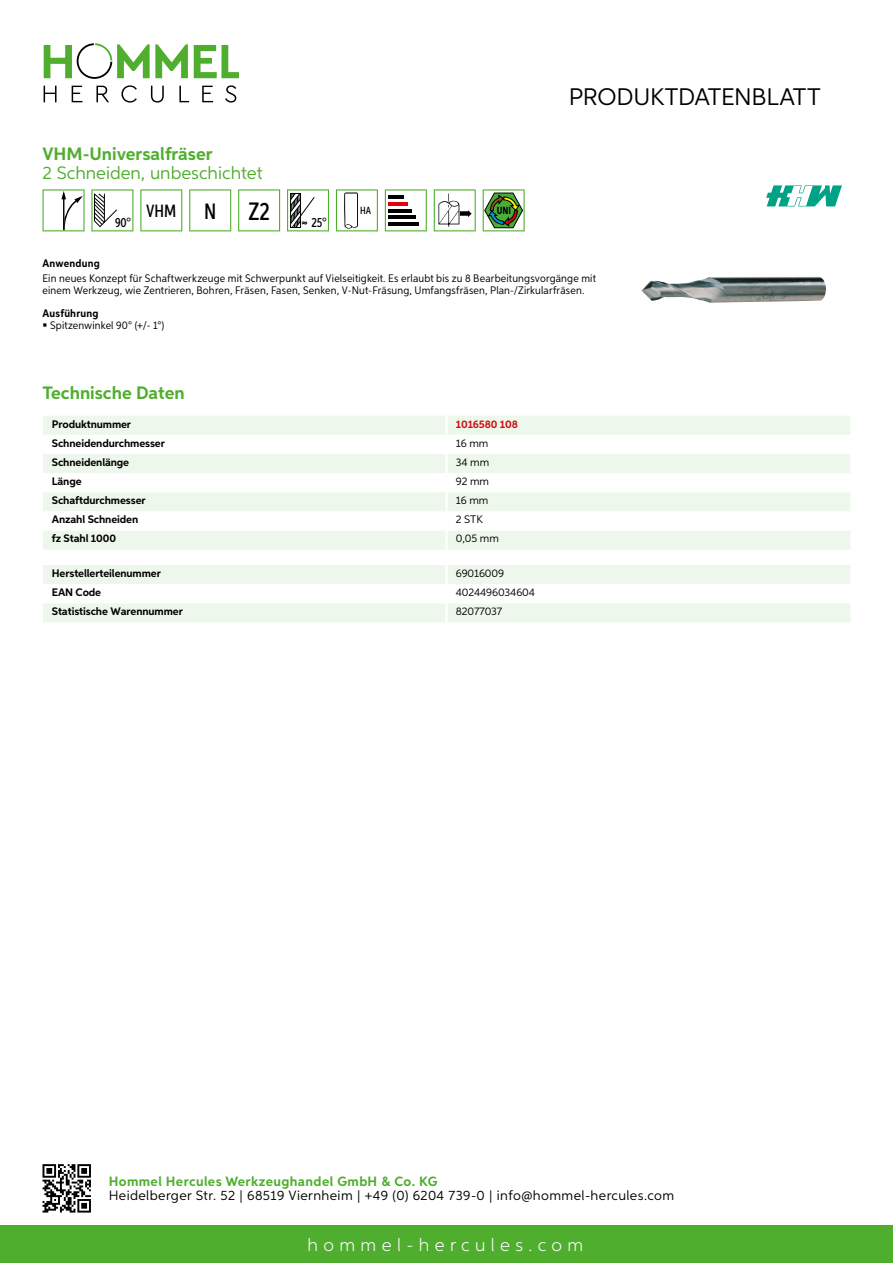
<style>
.page{position:relative;width:893px;height:1263px;background:#fff}
.page>*{position:absolute;margin:0;border:0;box-sizing:border-box;transform-origin:0 0}
.t1{font:500 25.2px "Aspira XX Nar";color:#000}
.t2{font:24px "Aspira";letter-spacing:-.01em;color:#000}
.t3{font:700 18px "Aspira";color:#50ae2f}
.t4{font:18px "Aspira";color:#50ae2f}
.t5{font:300 18px "Aspira";letter-spacing:.3em;color:#fff}
.t6{font:500 17.85px "Aspira XX Nar";color:#000}
.t7{font:13.5px "Aspira";letter-spacing:.03em;color:#000}
.t8{font:700 13.5px "Aspira";letter-spacing:.03em;color:#50ae2f}
.t9{font:500 13.35px "Aspira XX Nar";color:#000}
.t10{font:10.95px/12px "Aspira Nar";letter-spacing:.015em;color:#000}
.t11{font:700 10.95px "Aspira";letter-spacing:-.01em;color:#000}
.t12{font:10.95px "Aspira";letter-spacing:-.01em;color:#000}
.t13{font:700 10.95px "Aspira Nar";letter-spacing:.02em;color:#000}
.t14{font:700 10.95px "Aspira";letter-spacing:-.01em;color:#cd1013}
.t15{font:700 10.35px "Aspira XX Nar";color:#000}
.t16{font:500 10.35px "Aspira XX Nar";color:#000}
.s1{font-size:22.2px}
</style>
<div class="page">
<div style="left:0;top:1226px;width:893px;height:37px;background:#50ae2f"></div>
<svg style="left:43px;top:1164px;width:48px;height:48px"></svg>
<svg style="left:194px;top:45px;width:45px;height:33px"></svg>
<svg style="left:44px;top:43px;width:144px;height:36px"></svg>
<svg style="left:44px;top:86px;width:13px;height:16px"></svg>
<svg style="left:72px;top:86px;width:10px;height:16px"></svg>
<svg style="left:96px;top:86px;width:13px;height:16px"></svg>
<svg style="left:121px;top:85px;width:16px;height:18px"></svg>
<svg style="left:151px;top:86px;width:13px;height:17px"></svg>
<svg style="left:179px;top:86px;width:10px;height:16px"></svg>
<svg style="left:202px;top:86px;width:11px;height:16px"></svg>
<svg style="left:225px;top:85px;width:11px;height:18px"></svg>
<div style="left:43px;top:416px;width:807px;height:134px;background:#eef7eb"></div>
<svg style="left:43px;top:435px;width:807px;height:95px"></svg>
<hr style="left:445px;top:416px;width:3px;height:19px;background:#fff">
<hr style="left:445px;top:435px;width:3px;height:19px;background:#fff">
<hr style="left:445px;top:454px;width:3px;height:19px;background:#fff">
<hr style="left:445px;top:473px;width:3px;height:19px;background:#fff">
<hr style="left:445px;top:492px;width:3px;height:19px;background:#fff">
<hr style="left:445px;top:511px;width:3px;height:19px;background:#fff">
<hr style="left:445px;top:530px;width:3px;height:20px;background:#fff">
<svg style="left:43px;top:565px;width:807px;height:57px"></svg>
<hr style="left:445px;top:603px;width:3px;height:19px;background:#fff">
<svg style="left:43px;top:189px;width:42px;height:42px"></svg>
<svg style="left:91px;top:189px;width:42px;height:42px"></svg>
<svg style="left:140px;top:189px;width:42px;height:42px"></svg>
<svg style="left:189px;top:189px;width:42px;height:42px"></svg>
<svg style="left:238px;top:189px;width:42px;height:42px"></svg>
<svg style="left:287px;top:189px;width:42px;height:42px"></svg>
<svg style="left:336px;top:189px;width:42px;height:42px"></svg>
<svg style="left:385px;top:189px;width:42px;height:42px"></svg>
<hr style="left:388px;top:196px;width:16px;height:3px;background:#000">
<hr style="left:388px;top:202px;width:20px;height:4px;background:#e3000b">
<hr style="left:388px;top:209px;width:24px;height:3px;background:#000">
<hr style="left:388px;top:216px;width:27px;height:3px;background:#000">
<hr style="left:388px;top:222px;width:31px;height:4px;background:#000">
<svg style="left:434px;top:189px;width:42px;height:42px"></svg>
<svg style="left:483px;top:189px;width:42px;height:42px"></svg>
<img style="left:641px;top:277px;width:185px;height:26px">
<svg style="left:766px;top:185px;width:76px;height:21px"></svg>
<h3 class="t3" style="left:43px;top:142px;width:172px">VHM-Universalfräser</h3>
<h3 class="t4" style="left:43px;top:162px;width:222px">2 Schneiden, unbeschichtet</h3>
<p class="t9" style="left:115px;top:215px;width:18px">90°</p>
<h3 class="t6" style="left:146px;top:200px;width:72px">VHM <span class="s1">N</span></h3>
<h1 class="t1" style="left:248px;top:196px;width:23px">Z2</h1>
<p class="t9" style="left:311px;top:215px;width:17px">25°</p>
<p class="t16" style="left:360px;top:204px;width:12px">HA</p>
<p class="t15" style="left:497px;top:205px;width:16px">UNI</p>
<h2 class="t2" style="left:569px;top:82px;width:253px">Produktdatenblatt</h2>
<p class="t13" style="left:43px;top:257px;width:59px">Anwendung</p>
<p class="t10" style="left:43px;top:273px;width:555px">Ein neues Konzept für Schaftwerkzeuge mit Schwerpunkt auf Vielseitigkeit. Es erlaubt bis zu 8 Bearbeitungsvorgänge mit einem Werkzeug, wie Zentrieren, Bohren, Fräsen, Fasen, Senken, V-Nut-Fräsung, Umfangsfräsen, Plan-/Zirkularfräsen.</p>
<p class="t13" style="left:43px;top:306px;width:58px">Ausführung</p>
<p class="t10" style="left:50px;top:319px;width:116px">Spitzenwinkel 90° (+/- 1°)</p>
<h3 class="t3" style="left:43px;top:381px;width:144px">Technische Daten</h3>
<p class="t11" style="left:52px;top:417px;width:81px">Produktnummer</p>
<p class="t14" style="left:456px;top:417px;width:64px">1016580 108</p>
<p class="t11" style="left:52px;top:436px;width:115px">Schneidendurchmesser</p>
<p class="t12" style="left:456px;top:436px;width:34px">16 mm</p>
<p class="t11" style="left:52px;top:455px;width:79px">Schneidenlänge</p>
<p class="t12" style="left:456px;top:455px;width:35px">34 mm</p>
<p class="t11" style="left:52px;top:474px;width:31px">Länge</p>
<p class="t12" style="left:456px;top:475px;width:35px">92 mm</p>
<p class="t11" style="left:52px;top:494px;width:95px">Schaftdurchmesser</p>
<p class="t12" style="left:456px;top:494px;width:34px">16 mm</p>
<p class="t11" style="left:52px;top:513px;width:88px">Anzahl Schneiden</p>
<p class="t12" style="left:456px;top:513px;width:22px">2 STK</p>
<p class="t11" style="left:52px;top:532px;width:66px">fz Stahl 1000</p>
<p class="t12" style="left:456px;top:532px;width:45px">0,05 mm</p>
<p class="t11" style="left:52px;top:566px;width:111px">Herstellerteilenummer</p>
<p class="t12" style="left:456px;top:566px;width:50px">69016009</p>
<p class="t11" style="left:52px;top:586px;width:51px">EAN Code</p>
<p class="t12" style="left:456px;top:586px;width:81px">4024496034604</p>
<p class="t11" style="left:52px;top:605px;width:132px">Statistische Warennummer</p>
<p class="t12" style="left:456px;top:605px;width:48px">82077037</p>
<p class="t8" style="left:109px;top:1172px;width:330px">Hommel Hercules Werkzeughandel GmbH &amp; Co. KG</p>
<p class="t7" style="left:109px;top:1187px;width:567px">Heidelberger Str. 52 | 68519 Viernheim | +49 (0) 6204 739-0 | info@hommel-hercules.com</p>
<h3 class="t5" style="left:307px;top:1234px;width:277px">hommel-hercules.com</h3>
</div>
